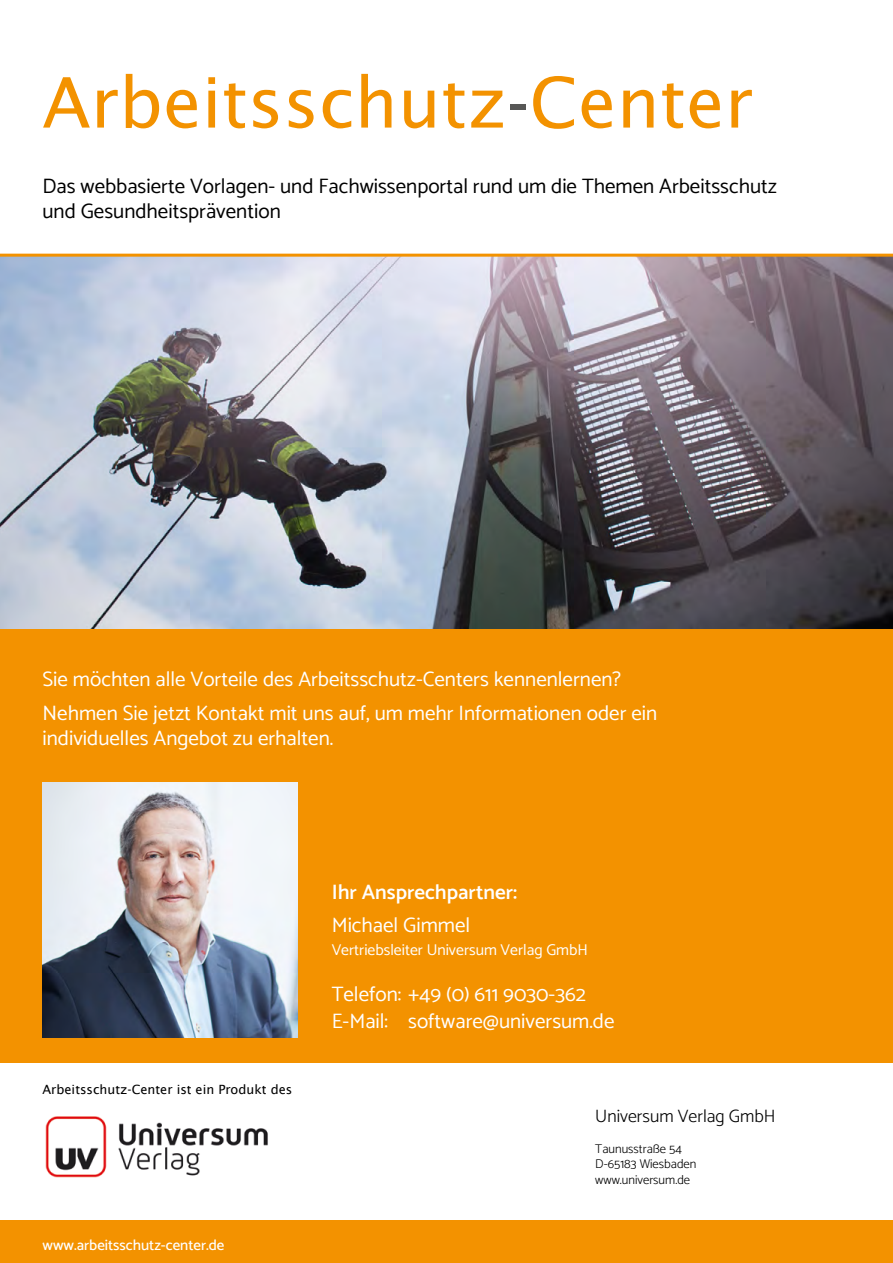
<style>
.page{position:relative;width:893px;height:1263px;background:#fff}
.page>*{position:absolute;margin:0;border:0;box-sizing:border-box;transform-origin:0 0}
.t1{font:69.6px "Lucida Sans";color:#f39200}
.t2{font:21px/27px "Catamaran";color:#fff}
.t3{font:21px/25.2px "Catamaran";color:#000}
.t4{font:600 21px "Catamaran";color:#fff}
.t5{font:300 18px "Catamaran";color:#000}
.t6{font:15.75px "Catamaran";color:#fff}
.t7{font:500 15px "Catamaran";color:#fff}
.t8{font:300 12.75px/15.3px "Catamaran";color:#000}
.t9{font:12.75px "Lucida Sans";color:#000}
.s1{color:#575756}
</style>
<div class="page">
<div style="left:0;top:1220px;width:893px;height:43px;background:#f39200"></div>
<img style="left:45px;top:1116px;width:223px;height:62px">
<img style="left:0;top:257px;width:893px;height:372px">
<div style="left:0;top:629px;width:893px;height:434px;background:#f39200"></div>
<img style="left:43px;top:782px;width:255px;height:255px">
<hr style="left:0;top:254px;width:893px;height:3px;background:#f39200">
<h1 class="t1" style="left:43px;top:63px;width:712px">Arbeitsschutz<span class="s1">-</span>Center</h1>
<p class="t3" style="left:43px;top:173px;width:736px">Das webbasierte Vorlagen- und Fachwissenportal rund um die Themen Arbeitsschutz und Gesundheitsprävention</p>
<p class="t2" style="left:43px;top:662px;width:616px;line-height:33.8px">Sie möchten alle Vorteile des Arbeitsschutz-Centers kennenlernen?<br>Nehmen Sie jetzt Kontakt mit uns auf, um mehr Informationen oder ein</p>
<p class="t2" style="left:43px;top:724px;width:292px">individuelles Angebot zu erhalten.</p>
<p class="t9" style="left:43px;top:1082px;width:251px">Arbeitsschutz-Center ist ein Produkt des</p>
<p class="t7" style="left:43px;top:1233px;width:183px">www.arbeitsschutz-center.de</p>
<p class="t4" style="left:332px;top:875px;width:187px">Ihr Ansprechpartner:</p>
<p class="t2" style="left:332px;top:911px;width:140px">Michael Gimmel</p>
<p class="t6" style="left:332px;top:937px;width:258px">Vertriebsleiter Universum Verlag GmbH</p>
<p class="t2" style="left:332px;top:979px;width:284px">Telefon: +49 (0) 611 9030-362<br>E-Mail: software@universum.de</p>
<p class="t5" style="left:595px;top:1103px;width:182px">Universum Verlag GmbH</p>
<p class="t8" style="left:595px;top:1141px;width:103px">Taunusstraße 54<br>D-65183 Wiesbaden www.universum.de</p>
</div>
